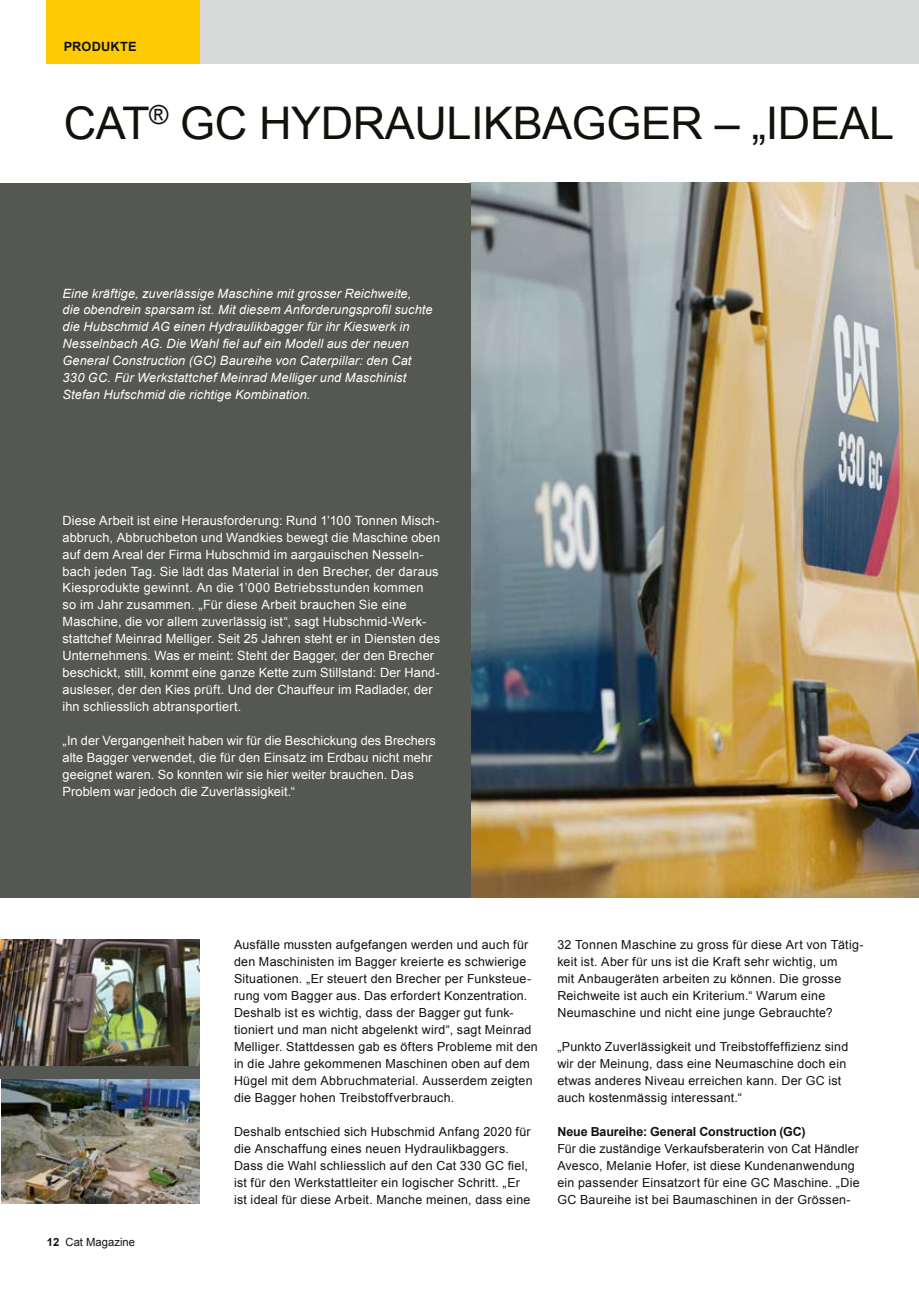
<style>
.page{position:relative;width:919px;height:1289px;background:#fff}
.page>*{position:absolute;margin:0;border:0;box-sizing:border-box;transform-origin:0 0}
.t1{font:45px "Arial";letter-spacing:-.01em;color:#12120d}
.t2{font:12.75px/17px "Arial";letter-spacing:.01em;color:#fff}
.t3{font:italic 12.75px/17px "Arial";letter-spacing:.01em;color:#fff}
.t4{font:700 12.75px "Arial";letter-spacing:.01em;color:#12120d}
.t5{font:12.45px/17px "Arial";letter-spacing:.02em;color:#12120d}
.t6{font:700 12.45px "Arial";letter-spacing:-.005em;color:#12120d}
.t7{font:11.25px "Arial";color:#12120d}
.s1{font-weight:700}
</style>
<div class="page">
<img style="left:470px;top:183px;width:448px;height:714px">
<div style="left:0;top:183px;width:470px;height:714px;background:#555753"></div>
<img style="left:0;top:939px;width:200px;height:126px">
<img style="left:1px;top:1078px;width:199px;height:125px">
<div style="left:0;top:1065px;width:200px;height:13px;background:#555753"></div>
<div style="left:200px;top:0;width:718px;height:64px;background:#d8dada"></div>
<div style="left:47px;top:0;width:153px;height:64px;background:#feca03"></div>
<p class="t4" style="left:64px;top:38px;width:74px">PRODUKTE</p>
<h1 class="t1" style="left:64px;top:94px;width:831px">CAT<sup>®</sup> GC HYDRAULIKBAGGER – „IDEAL</h1>
<p class="t3" style="left:63px;top:285px;width:371px">Eine kräftige, zuverlässige Maschine mit grosser Reichweite,<br>die obendrein sparsam ist. Mit diesem Anforderungsprofil suchte die Hubschmid AG einen Hydraulikbagger für ihr Kieswerk in Nesselnbach AG. Die Wahl fiel auf ein Modell aus der neuen General Construction (GC) Baureihe von Caterpillar: den Cat 330 GC. Für Werkstattchef Meinrad Melliger und Maschinist Stefan Hufschmid die richtige Kombination.</p>
<p class="t2" style="left:63px;top:512px;width:379px">Diese Arbeit ist eine Herausforderung: Rund 1’100 Tonnen Misch&shy;abbruch, Abbruchbeton und Wandkies bewegt die Maschine oben auf dem Areal der Firma Hubschmid im aargauischen Nesseln&shy;bach jeden Tag. Sie lädt das Material in den Brecher, der daraus Kiesprodukte gewinnt. An die 1’000 Betriebsstunden kommen so im Jahr zusammen. „Für diese Arbeit brauchen Sie eine Maschine, die vor allem zuverlässig ist“, sagt Hubschmid-Werk&shy;stattchef Meinrad Melliger. Seit 25 Jahren steht er in Diensten des Unternehmens. Was er meint: Steht der Bagger, der den Brecher beschickt, still, kommt eine ganze Kette zum Stillstand: Der Hand&shy;ausleser, der den Kies prüft. Und der Chauffeur im Radlader, der ihn schliesslich abtransportiert.</p>
<p class="t2" style="left:63px;top:732px;width:375px">„In der Vergangenheit haben wir für die Beschickung des Brechers alte Bagger verwendet, die für den Einsatz im Erdbau nicht mehr geeignet waren. So konnten wir sie hier weiter brauchen. Das Problem war jedoch die Zuverlässigkeit.“</p>
<p class="t7" style="left:47px;top:1235px;width:90px"><span class="s1">1 2</span> Cat Magazine</p>
<p class="t5" style="left:234px;top:936px;width:305px">Ausfälle mussten aufgefangen werden und auch für den Maschinisten im Bagger kreierte es schwierige Situationen. „Er steuert den Brecher per Funksteue&shy;rung vom Bagger aus. Das erfordert Konzentration.<br>Deshalb ist es wichtig, dass der Bagger gut funk&shy;tioniert und man nicht abgelenkt wird“, sagt Meinrad Melliger. Stattdessen gab es öfters Probleme mit den in die Jahre gekommenen Maschinen oben auf dem Hügel mit dem Abbruchmaterial. Ausserdem zeigten die Bagger hohen Treibstoffverbrauch.</p>
<p class="t5" style="left:234px;top:1123px;width:298px">Deshalb entschied sich Hubschmid Anfang 2020 für die Anschaffung eines neuen Hydraulikbaggers.<br>Dass die Wahl schliesslich auf den Cat 330 GC fiel, ist für den Werkstattleiter ein logischer Schritt. „Er ist ideal für diese Arbeit. Manche meinen, dass eine</p>
<p class="t5" style="left:557px;top:935px;width:308px">32 Tonnen Maschine zu gross für diese Art von Tätig&shy;keit ist. Aber für uns ist die Kraft sehr wichtig, um<br>mit Anbaugeräten arbeiten zu können. Die grosse Reichweite ist auch ein Kriterium.“ Warum eine Neumaschine und nicht eine junge Gebrauchte?</p>
<p class="t5" style="left:557px;top:1038px;width:292px">„Punkto Zuverlässigkeit und Treibstoffeffizienz sind wir der Meinung, dass eine Neumaschine doch ein etwas anderes Niveau erreichen kann. Der GC ist auch kostenmässig interessant.“</p>
<p class="t6" style="left:557px;top:1123px;width:250px">Neue Baureihe: General Construction (GC)</p>
<p class="t5" style="left:557px;top:1140px;width:304px">Für die zuständige Verkaufsberaterin von Cat Händler Avesco, Melanie Hofer, ist diese Kundenanwendung ein passender Einsatzort für eine GC Maschine. „Die GC Baureihe ist bei Baumaschinen in der Grössen-</p>
</div>
